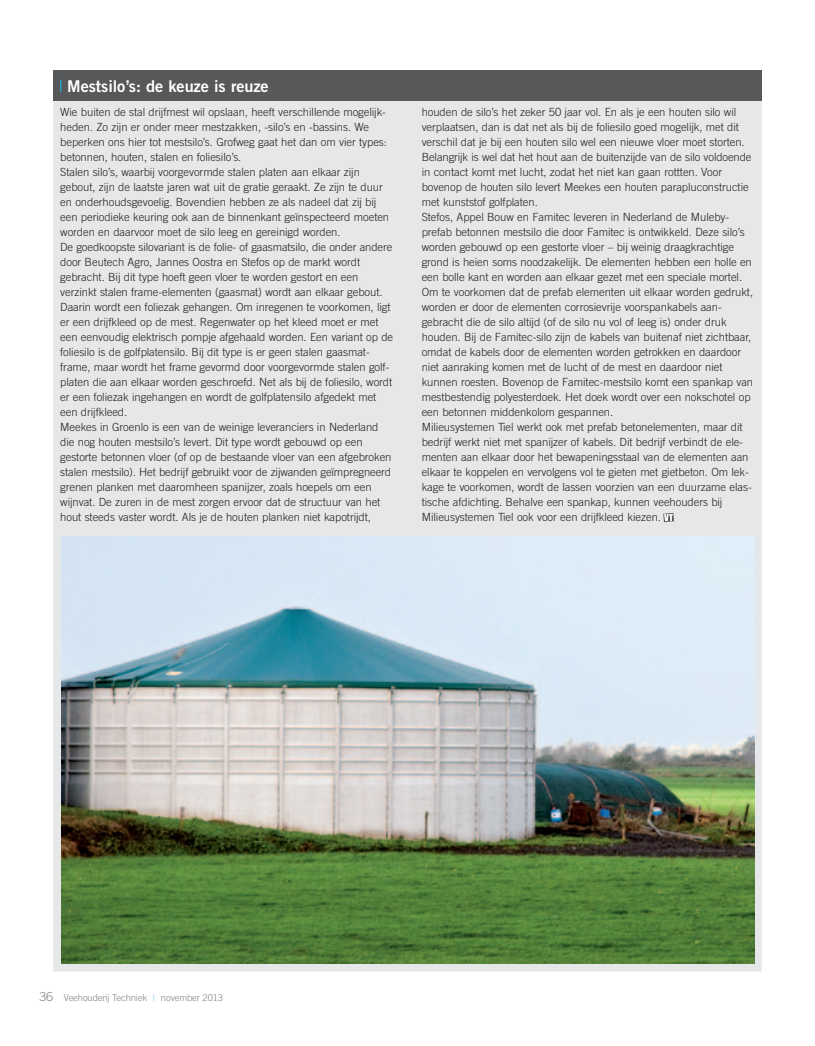
<style>
.page{position:relative;width:815px;height:1046px;background:#fff}
.page>*{position:absolute;margin:0;border:0;box-sizing:border-box;transform-origin:0 0}
.t1{font:16.25px "Trade Gothic LT Std Bd 2";letter-spacing:-.005em;color:#fff}
.t2{font:300 11.25px/15px "Trade Gothic LT Std";letter-spacing:-.005em;color:#231f20}
.t3{font:300 9.38px "Trade Gothic LT Std";letter-spacing:-.01em;color:#808285}
.s1{font-size:12.5px}
.s2{font-weight:400;color:#86d6f7}
</style>
<div class="page">
<div style="left:53px;top:101px;width:709px;height:870px;background:#e6e7e9"></div>
<div style="left:53px;top:71px;width:709px;height:30px;background:#57585a"></div>
<svg style="left:663px;top:513px;width:11px;height:9px"></svg>
<svg style="left:60px;top:79px;width:1px;height:13px"></svg>
<img style="left:61px;top:536px;width:694px;height:427px">
<h1 class="t1" style="left:67px;top:76px;width:203px">Mestsilo’s: de keuze is reuze</h1>
<p class="t2" style="left:60px;top:104px;width:334px">Wie buiten de stal drijfmest wil opslaan, heeft verschillende mogelijk&shy;heden. Zo zijn er onder meer mestzakken, -silo’s en -bassins. We beperken ons hier tot mestsilo’s. Grofweg gaat het dan om vier types: betonnen, houten, stalen en foliesilo’s.<br>Stalen silo’s, waarbij voorgevormde stalen platen aan elkaar zijn gebout, zijn de laatste jaren wat uit de gratie geraakt. Ze zijn te duur en onderhoudsgevoelig. Bovendien hebben ze als nadeel dat zij bij een periodieke keuring ook aan de binnenkant geïnspecteerd moeten worden en daarvoor moet de silo leeg en gereinigd worden.<br>De goedkoopste silovariant is de folie- of gaasmatsilo, die onder andere door Beutech Agro, Jannes Oostra en Stefos op de markt wordt gebracht. Bij dit type hoeft geen vloer te worden gestort en een verzinkt stalen frame-elementen (gaasmat) wordt aan elkaar gebout.<br>Daarin wordt een foliezak gehangen. Om inregenen te voorkomen, ligt er een drijfkleed op de mest. Regenwater op het kleed moet er met een eenvoudig elektrisch pompje afgehaald worden. Een variant op de foliesilo is de golfplatensilo. Bij dit type is er geen stalen gaasmat&shy;frame, maar wordt het frame gevormd door voorgevormde stalen golf&shy;platen die aan elkaar worden geschroefd. Net als bij de foliesilo, wordt er een foliezak ingehangen en wordt de golfplatensilo afgedekt met een drijfkleed.<br>Meekes in Groenlo is een van de weinige leveranciers in Nederland die nog houten mestsilo’s levert. Dit type wordt gebouwd op een gestorte betonnen vloer (of op de bestaande vloer van een afgebroken stalen mestsilo). H et bedrijf gebruikt voor de zijwanden geïmpregneerd grenen planken met daaromheen spanijzer, zoals hoepels om een wijnvat. De zuren in de mest zorgen ervoor dat de structuur van het hout steeds vaster wordt. Als je de houten planken niet kapotrijdt,</p>
<p class="t2" style="left:422px;top:104px;width:333px">houden de silo’s het zeker 50 jaar vol. En als je een houten silo wil verplaatsen, dan is dat net als bij de foliesilo goed mogelijk, met dit verschil dat je bij een houten silo wel een nieuwe vloer moet storten.<br>Belangrijk is wel dat het hout aan de buitenzijde van de silo voldoende in contact komt met lucht, zodat het niet kan gaan rottten. Voor bovenop de houten silo levert Meekes een houten parapluconstructie met kunststof golfplaten.<br>Stefos, Appel Bouw en Famitec leveren in Nederland de Muleby&shy;prefab betonnen mestsilo die door Famitec is ontwikkeld. Deze silo’s worden gebouwd op een gestorte vloer – bij weinig draagkrachtige grond is heien soms noodzakelijk. De elementen hebben een holle en een bolle kant en worden aan elkaar gezet met een speciale mortel.<br>Om te voorkomen dat de prefab elementen uit elkaar worden gedrukt, worden er door de elementen corrosievrije voorspankabels aan&shy;gebracht die de silo altijd (of de silo nu vol of leeg is) onder druk houden. Bij de Famitec-silo zijn de kabels van buitenaf niet zichtbaar, omdat de kabels door de elementen worden getrokken en daardoor niet aanraking komen met de lucht of de mest en daardoor niet kunnen roesten. Bovenop de Famitec-mestsilo komt een spankap van mestbestendig polyesterdoek. H et doek wordt over een nokschotel op een betonnen middenkolom gespannen.<br>Milieusystemen Tiel werkt ook met prefab betonelementen, maar dit bedrijf werkt niet met spanijzer of kabels. Dit bedrijf verbindt de ele&shy;menten aan elkaar door het bewapeningsstaal van de elementen aan elkaar te koppelen en vervolgens vol te gieten met gietbeton. Om lek&shy;kage te voorkomen, wordt de lassen voorzien van een duurzame elas&shy;tische afdichting. Behalve een spankap, kunnen veehouders bij Milieusystemen Tiel ook voor een drijfkleed kiezen.</p>
<p class="t3" style="left:39px;top:992px;width:185px"><span class="s1">36</span> Veehouderij Techniek <span class="s2">l</span> november 2013</p>
</div>
